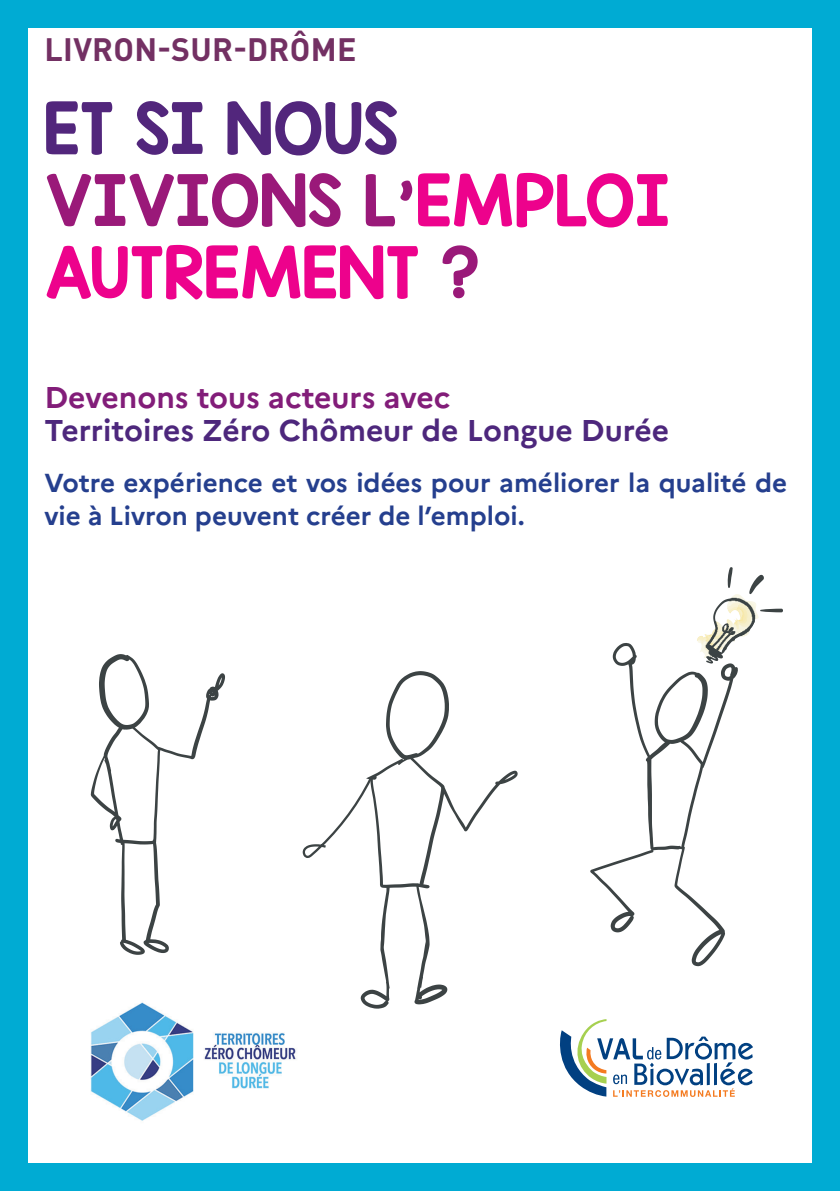
<style>
.page{position:relative;width:840px;height:1191px;background:#fff}
.page>*{position:absolute;margin:0;border:0;box-sizing:border-box;transform-origin:0 0}
.t1{font:60px/72px "KG Red Hands";color:#ed028c}
.t2{font:700 32px "DIN Pro";letter-spacing:.01em;color:#733063}
.t3{font:700 30px "Marianne";color:#4d277c}
.t4{font:700 30px "Marianne";color:#821d79}
.t5{font:700 26px/33px "Marianne";color:#253f8e}
.s1{color:#52267c}
.s2{color:#9a1979}
</style>
<div class="page">
<div style="left:0;top:0;width:839px;height:1191px;background:#00abd3"></div>
<div style="left:28px;top:28px;width:783px;height:1134px;background:#fff"></div>
<img style="left:90px;top:1002px;width:206px;height:119px">
<svg style="left:560px;top:1019px;width:192px;height:78px"></svg>
<svg style="left:91px;top:654px;width:134px;height:300px"></svg>
<svg style="left:360px;top:671px;width:157px;height:337px"></svg>
<svg style="left:302px;top:778px;width:69px;height:80px"></svg>
<svg style="left:727px;top:567px;width:56px;height:70px"></svg>
<svg style="left:590px;top:643px;width:147px;height:323px"></svg>
<img style="left:696px;top:594px;width:44px;height:67px">
<p class="t2" style="left:44px;top:28px;width:313px">LIVRON-SUR-DRÔME</p>
<p class="t1" style="left:44px;top:92px;width:626px"><span class="s1">ET SI NOUS<br></span><span class="s2">VIVIONS L’</span>EMPLOI<br>AUTREMENT <span class="s2">?</span></p>
<p class="t4" style="left:44px;top:379px;width:407px">Devenons tous acteurs avec</p>
<p class="t3" style="left:44px;top:412px;width:626px">Territoires Zéro Chômeur de Longue Durée</p>
<p class="t5" style="left:44px;top:466px;width:743px">Votre expérience et vos idées pour améliorer la qualité de vie à Livron peuvent créer de l’emploi.</p>
</div>
